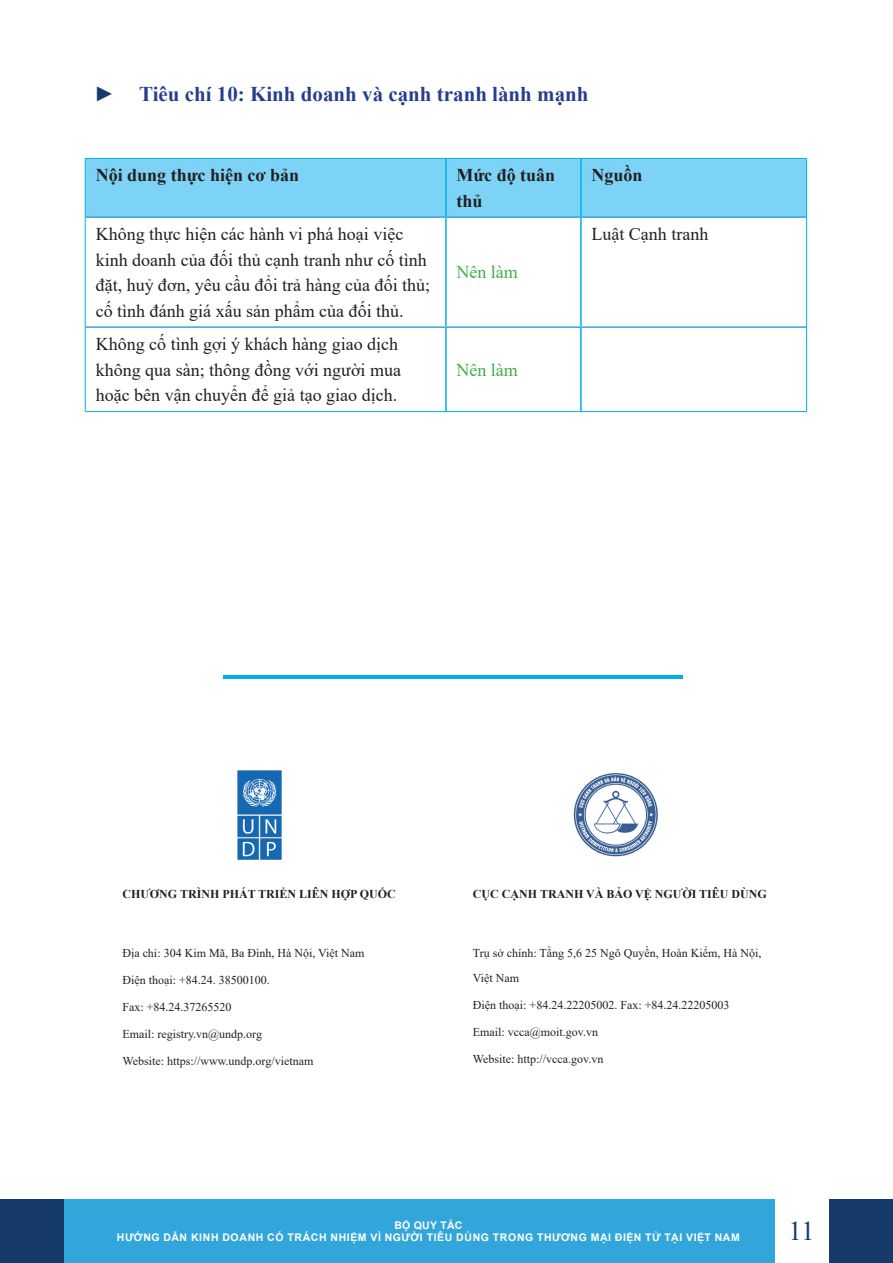
<style>
.page{position:relative;width:893px;height:1263px;background:#fff}
.page>*{position:absolute;margin:0;border:0;box-sizing:border-box;transform-origin:0 0}
.t1{font:27px "Times New Roman";color:#173b69}
.t2{font:700 21px "Times New Roman";color:#253f8e}
.Normal_bảng{font:18px/25.5px "Times New Roman";color:#231f20}
.Normal_bảng-2{font:700 18px/25.5px "Times New Roman";color:#231f20}
.Normal_bảng-3{font:18px "Times New Roman";color:#40ae49}
.Normal_copy{font:12px/25.5px "Times New Roman";color:#231f20}
.Normal_copy-2{font:700 12px "Times New Roman";color:#231f20}
.t3{font:700 10.5px/12.6px "Arial";letter-spacing:.06em;color:#fff;text-align:center}
.s1{color:#173b69}
</style>
<div class="page">
<div style="left:0;top:1199px;width:774px;height:64px;background:#173b69"></div>
<div style="left:829px;top:1199px;width:64px;height:64px;background:#173b69"></div>
<div style="left:65px;top:1199px;width:710px;height:64px;background:#32a6db"></div>
<div style="left:86px;top:159px;width:720px;height:57px;background:#7cd3f6"></div>
<hr style="left:85px;top:158px;width:361px;height:1px;background:#00aeef">
<hr style="left:85px;top:159px;width:1px;height:58px;background:#00aeef">
<hr style="left:446px;top:158px;width:135px;height:1px;background:#00aeef">
<hr style="left:581px;top:158px;width:226px;height:1px;background:#00aeef">
<hr style="left:806px;top:159px;width:1px;height:58px;background:#00aeef">
<hr style="left:85px;top:217px;width:1px;height:110px;background:#00aeef">
<hr style="left:806px;top:217px;width:1px;height:110px;background:#00aeef">
<hr style="left:85px;top:327px;width:1px;height:84px;background:#00aeef">
<hr style="left:806px;top:327px;width:1px;height:84px;background:#00aeef">
<hr style="left:85px;top:411px;width:361px;height:1px;background:#00aeef">
<hr style="left:446px;top:411px;width:135px;height:1px;background:#00aeef">
<hr style="left:581px;top:411px;width:226px;height:1px;background:#00aeef">
<hr style="left:445px;top:159px;width:2px;height:57px;background:#00aeef">
<hr style="left:580px;top:159px;width:2px;height:57px;background:#00aeef">
<hr style="left:445px;top:218px;width:2px;height:108px;background:#00aeef">
<hr style="left:580px;top:218px;width:2px;height:108px;background:#00aeef">
<hr style="left:445px;top:328px;width:2px;height:83px;background:#00aeef">
<hr style="left:580px;top:328px;width:2px;height:83px;background:#00aeef">
<hr style="left:85px;top:216px;width:361px;height:2px;background:#32a6db">
<hr style="left:446px;top:216px;width:135px;height:2px;background:#32a6db">
<hr style="left:581px;top:216px;width:225px;height:2px;background:#32a6db">
<hr style="left:85px;top:326px;width:361px;height:2px;background:#32a6db">
<hr style="left:446px;top:326px;width:135px;height:2px;background:#32a6db">
<hr style="left:581px;top:326px;width:225px;height:2px;background:#32a6db">
<img style="left:237px;top:770px;width:45px;height:90px">
<img style="left:573px;top:773px;width:85px;height:84px">
<hr style="left:224px;top:675px;width:459px;height:4px;background:#00aeef">
<p class="t2" style="left:94px;top:79px;width:496px"><span class="s1">►</span> Tiêu chí 10: Kinh doanh và cạnh tranh lành mạnh</p>
<p class="Normal_bảng-2" style="left:96px;top:162px;width:205px">Nội dung thực hiện cơ bản</p>
<p class="Normal_bảng-2" style="left:456px;top:162px;width:100px">Mức độ tuân thủ</p>
<p class="Normal_bảng-2" style="left:591px;top:162px;width:53px">Nguồn</p>
<p class="Normal_bảng" style="left:96px;top:221px;width:336px">Không thực hiện các hành vi phá hoại việc kinh doanh của đối thủ cạnh tranh như cố tình đặt, huỷ đơn, yêu cầu đổi trả hàng của đối thủ; cố tình đánh giá xấu sản phẩm của đối thủ.</p>
<p class="Normal_bảng" style="left:591px;top:221px;width:118px">Luật Cạnh tranh</p>
<p class="Normal_bảng-3" style="left:456px;top:260px;width:63px">Nên làm</p>
<p class="Normal_bảng" style="left:96px;top:331px;width:307px">Không cố tình gợi ý khách hàng giao dịch không qua sàn; thông đồng với người mua hoặc bên vận chuyển để giả tạo giao dịch.</p>
<p class="Normal_bảng-3" style="left:456px;top:357px;width:63px">Nên làm</p>
<p class="Normal_copy-2" style="left:122px;top:885px;width:275px">CHƯƠNG TRÌNH PHÁT TRIỂN LIÊN HỢP QUỐC</p>
<p class="Normal_copy-2" style="left:473px;top:885px;width:296px">CỤC CẠNH TRANH VÀ BẢO VỆ NGƯỜI TIÊU DÙNG</p>
<p class="Normal_copy" style="left:122px;top:939px;width:244px">Địa chỉ : 304 Kim Mã, Ba Đình, Hà Nội, Việt Nam</p>
<p class="Normal_copy" style="left:122px;top:966px;width:149px">Điện thoại: +84.24. 38500100.</p>
<p class="Normal_copy" style="left:122px;top:993px;width:111px">Fax: +84.24.37265520</p>
<p class="Normal_copy" style="left:122px;top:1020px;width:141px">Email: registry.vn@undp.org</p>
<p class="Normal_copy" style="left:122px;top:1047px;width:193px">Website: https://www.undp.org/vietnam</p>
<p class="Normal_copy" style="left:473px;top:939px;width:290px">Trụ sở chính: Tầng 5,6 25 Ngô Quyền, Hoàn Kiếm, Hà Nội,<br>Việt Nam</p>
<p class="Normal_copy" style="left:473px;top:992px;width:258px">Điện thoại: +84.24.22205002. Fax: +84.24.22205003</p>
<p class="Normal_copy" style="left:473px;top:1019px;width:127px">Email: vcca@moit.gov.vn</p>
<p class="Normal_copy" style="left:473px;top:1046px;width:132px">Website: http://vcca.gov.vn</p>
<p class="t3" style="left:117px;top:1219px;width:624px">BỘ QUY TẮC<br>HƯỚNG DẪN KINH DOANH CÓ TRÁCH NHIỆM VÌ NGƯỜI TIÊU DÙNG TRONG THƯƠNG MẠI ĐIỆN TỬ TẠI VIỆT NAM</p>
<h1 class="t1" style="left:788px;top:1212px;width:28px">11</h1>
</div>
